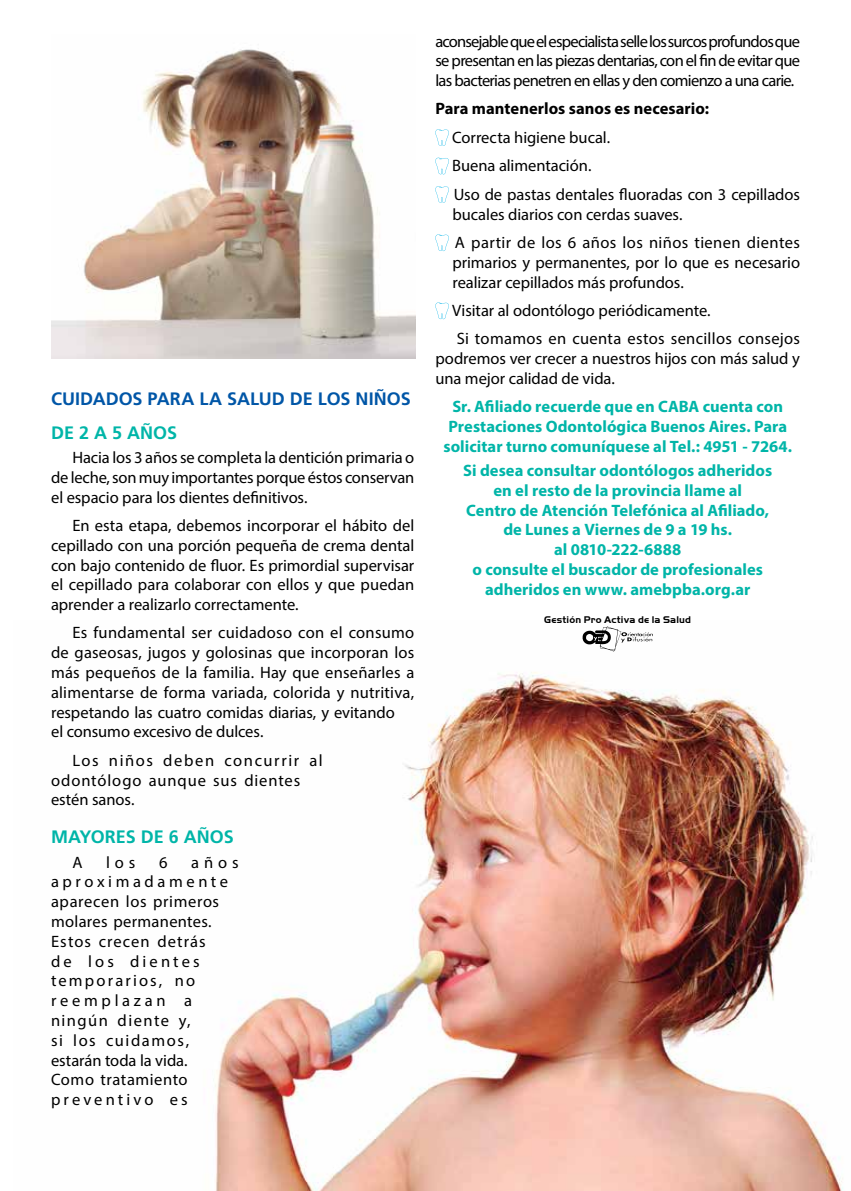
<style>
.page{position:relative;width:851px;height:1191px;background:#fff}
.page>*{position:absolute;margin:0;border:0;box-sizing:border-box;transform-origin:0 0}
.t1{font:700 18px "Frutiger LT Std";color:#0056a7}
.t2{font:700 18px "Frutiger LT Std";color:#00b5a8}
.t3{font:16.5px/19.8px "Myriad Pro";letter-spacing:.005em;color:#000}
.t4{font:700 16.5px/19.8px "Myriad Pro";color:#00b5a8;text-align:center}
.t5{font:16.5px/19.8px "Myriad Pro";letter-spacing:.085em;color:#000}
.t6{font:16.5px/19.8px "Myriad Pro";letter-spacing:.055em;color:#000}
.t7{font:700 16.5px "Myriad Pro";color:#000}
.t8{font:700 10.05px "Handel Got D";letter-spacing:.02em;color:#000}
</style>
<div class="page">
<img style="left:215px;top:651px;width:628px;height:540px">
<img style="left:52px;top:49px;width:363px;height:309px">
<svg style="left:435px;top:129px;width:13px;height:17px"></svg>
<svg style="left:435px;top:158px;width:13px;height:16px"></svg>
<svg style="left:435px;top:186px;width:13px;height:17px"></svg>
<svg style="left:435px;top:234px;width:13px;height:17px"></svg>
<svg style="left:435px;top:302px;width:13px;height:17px"></svg>
<svg style="left:582px;top:626px;width:71px;height:25px"></svg>
<p class="t1" style="left:51px;top:388px;width:361px">CUIDADOS PARA LA SALUD DE LOS NIÑOS</p>
<p class="t2" style="left:51px;top:422px;width:127px">DE 2 A 5 AÑOS</p>
<p class="t3" style="left:51px;top:447px;width:365px;text-align:justify;text-indent:21px">Hacia los 3 años se completa la dentición primaria o de leche, son muy importantes porque éstos conservan el espacio para los dientes definitivos.</p>
<p class="t3" style="left:51px;top:515px;width:365px;text-align:justify;text-indent:21px">En esta etapa, debemos incorporar el hábito del cepillado con una porción pequeña de crema dental con bajo contenido de fluor. Es primordial supervisar el cepillado para colaborar con ellos y que puedan aprender a realizarlo correctamente.</p>
<p class="t3" style="left:51px;top:623px;width:364px;text-indent:21px">Es fundamental ser cuidadoso con el consumo de gaseosas, jugos y golosinas que incorporan los más pequeños de la familia. Hay que enseñarles a alimentarse de forma variada, colorida y nutritiva, respetando las cuatro comidas diarias, y evitando<br>el consumo excesivo de dulces.</p>
<p class="t6" style="left:51px;top:750px;width:273px;text-indent:21px">Los niños deben concurrir al odontólogo aunque sus dientes estén sanos.</p>
<p class="t2" style="left:51px;top:826px;width:184px">MAYORES DE 6 AÑOS</p>
<p class="t3" style="left:72px;top:851px;width:12px">A</p>
<p class="t3" style="left:106px;top:851px;width:31px">los</p>
<p class="t3" style="left:159px;top:851px;width:10px">6</p>
<p class="t5" style="left:51px;top:851px;width:189px;text-indent:140px">años aproximadamente aparecen los primeros molares permanentes.<br>Estos crecen detrás<br>de los dientes temporarios, no reemplazan a ningún diente y,<br>si los cuidamos, estarán toda la vida.<br>Como tratamiento preventivo es</p>
<p class="t3" style="left:435px;top:31px;width:366px;text-align:justify">aconsejable que el especialista selle los surcos profundos que se presentan en las piezas dentarias, con el fin de evitar que las bacterias penetren en ellas y den comienzo a una carie.</p>
<p class="t7" style="left:435px;top:98px;width:275px">Para mantenerlos sanos es necesario:</p>
<p class="t3" style="left:452px;top:123px;width:349px;line-height:28.5px">Correcta higiene bucal.<br>Buena alimentación.<br>Uso de pastas dentales fluoradas con 3 cepillados</p>
<p class="t3" style="left:452px;top:199px;width:349px;line-height:28.5px">bucales diarios con cerdas suaves.<br>A partir de los 6 años los niños tienen dientes</p>
<p class="t3" style="left:452px;top:252px;width:349px">primarios y permanentes, por lo que es necesario realizar cepillados más profundos.</p>
<p class="t3" style="left:452px;top:296px;width:349px;line-height:28.3px">Visitar al odontólogo periódicamente.<br>Si tomamos en cuenta estos sencillos consejos</p>
<p class="t3" style="left:435px;top:348px;width:366px">podremos ver crecer a nuestros hijos con más salud y una mejor calidad de vida.</p>
<p class="t4" style="left:443px;top:396px;width:350px">Sr. Afiliado recuerde que en CABA cuenta con<br>Prestaciones Odontológica Buenos Aires. Para solicitar turno comuníquese al Tel.: 4951 - 7264.</p>
<p class="t4" style="left:463px;top:460px;width:310px">Si desea consultar odontólogos adheridos en el resto de la provincia llame al<br>Centro de Atención Telefónica al Afiliado, de Lunes a Viernes de 9 a 19 hs.<br>al 0810-222-6888<br>o consulte el buscador de profesionales adheridos en www. amebpba.org.ar</p>
<p class="t8" style="left:544px;top:614px;width:148px">Gestión Pro Activa de la Salud</p>
</div>
